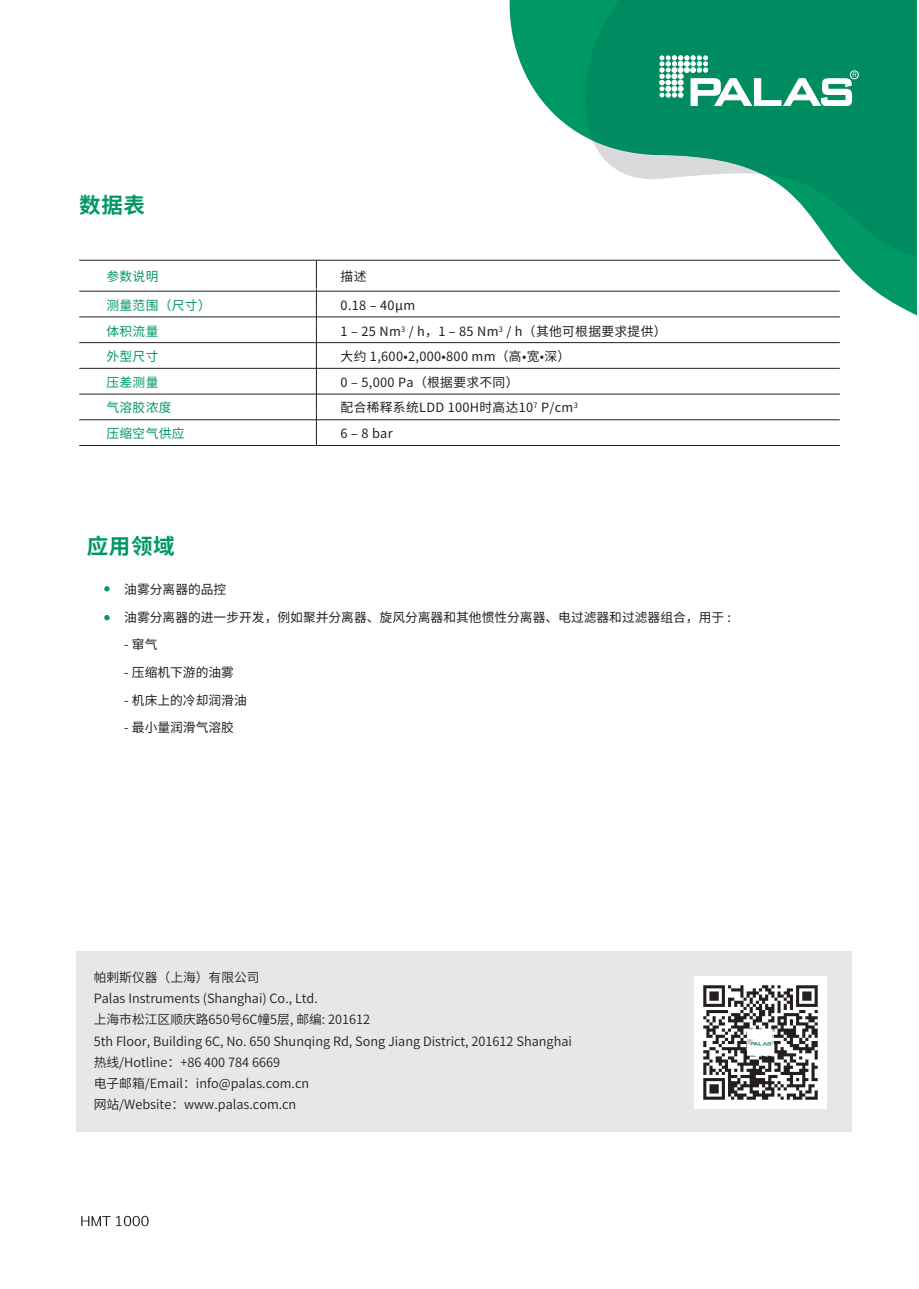
<style>
.page{position:relative;width:919px;height:1289px;background:#fff}
.page>*{position:absolute;margin:0;border:0;box-sizing:border-box;transform-origin:0 0}
.t1{font:700 21.45px "Source Han Sans CN";letter-spacing:.025em;color:#009864}
.t2{font:12.75px/21.3px "Source Han Sans CN";color:#231f20}
.t3{font:12.75px/25.5px "Source Han Sans CN";letter-spacing:.025em;color:#231f20}
.t4{font:12.75px/27.6px "Source Han Sans CN";color:#231f20}
.t5{font:12.75px/25.5px "Source Han Sans CN";letter-spacing:.025em;color:#009864}
</style>
<div class="page">
<svg style="left:104px;top:615px;width:6px;height:5px"></svg>
<svg style="left:104px;top:586px;width:6px;height:5px"></svg>
<hr style="left:79px;top:291px;width:760px;height:1px;background:#231f20">
<hr style="left:79px;top:316px;width:760px;height:1px;background:#231f20">
<hr style="left:79px;top:342px;width:760px;height:1px;background:#231f20">
<hr style="left:79px;top:368px;width:760px;height:1px;background:#231f20">
<hr style="left:79px;top:394px;width:760px;height:1px;background:#231f20">
<hr style="left:79px;top:419px;width:760px;height:1px;background:#231f20">
<hr style="left:79px;top:260px;width:760px;height:1px;background:#231f20">
<hr style="left:79px;top:445px;width:760px;height:1px;background:#231f20">
<svg style="left:316px;top:260px;width:1px;height:65px"></svg>
<hr style="left:316px;top:325px;width:1px;height:54px;background:#231f20">
<hr style="left:316px;top:379px;width:1px;height:36px;background:#231f20">
<hr style="left:316px;top:415px;width:1px;height:30px;background:#231f20">
<svg style="left:509px;top:0;width:407px;height:315px"></svg>
<svg style="left:570px;top:0;width:346px;height:257px;fill:#008c60"></svg>
<div style="left:850px;top:71px;width:8px;height:8px;border:1px solid #fff;border-radius:50%"></div>
<svg style="left:659px;top:56px;width:197px;height:50px"></svg>
<div style="left:76px;top:950px;width:775px;height:181px;background:#e6e7e9"></div>
<img style="left:694px;top:976px;width:132px;height:132px">
<img style="left:747px;top:1030px;width:25px;height:25px">
<svg style="left:81px;top:1215px;width:67px;height:11px"></svg>
<h1 class="t1" style="left:79px;top:193px;width:67px">数据表</h1>
<p class="t5" style="left:106px;top:263px;width:53px">参数说明</p>
<p class="t5" style="left:106px;top:293px;width:106px">测量范围（尺寸）体积流量<br>外型尺寸<br>压差测量<br>气溶胶浓度<br>压缩空气供应</p>
<p class="t3" style="left:340px;top:293px;width:327px">0.18 ‒ 40μm<br>1 ‒ 25 Nm<sup>3</sup> / h，1 ‒ 85 Nm<sup>3</sup> / h（其他可根据要求提供）大约 1,600•2,000•800 mm（高•宽•深）<br>0 ‒ 5,000 Pa（根据要求不同）<br>配合稀释系统LDD 100H时高达10<sup>7</sup> P/cm<sup>3<br></sup>6 ‒ 8 bar</p>
<p class="t4" style="left:340px;top:262px;width:27px">描述</p>
<h1 class="t1" style="left:87px;top:533px;width:89px">应用领域</h1>
<p class="t4" style="left:124px;top:575px;width:608px">油雾分离器的品控<br>油雾分离器的进一步开发，例如聚并分离器、旋风分离器和其他惯性分离器、电过滤器和过滤器组合，用于 :</p>
<p class="t4" style="left:124px;top:631px;width:35px">- 窜气</p>
<p class="t4" style="left:124px;top:658px;width:111px">- 压缩机下游的油雾</p>
<p class="t4" style="left:124px;top:686px;width:124px">- 机床上的冷却润滑油</p>
<p class="t4" style="left:124px;top:714px;width:111px">- 最小量润滑气溶胶</p>
<p class="t2" style="left:94px;top:966px;width:479px">帕剌斯仪器（上海）有限公司<br>Palas Instruments (Shanghai) Co., Ltd.<br>上海市松江区顺庆路650号6C幢5层, 邮编: 201612<br>5th Floor, Building 6C, No. 650 Shunqing Rd, Song Jiang District, 201612 Shanghai热线/Hotline：+86 400 784 6669<br>电子邮箱/Email：info@palas.com.cn<br>网站/Website：www.palas.com.cn</p>
</div>
